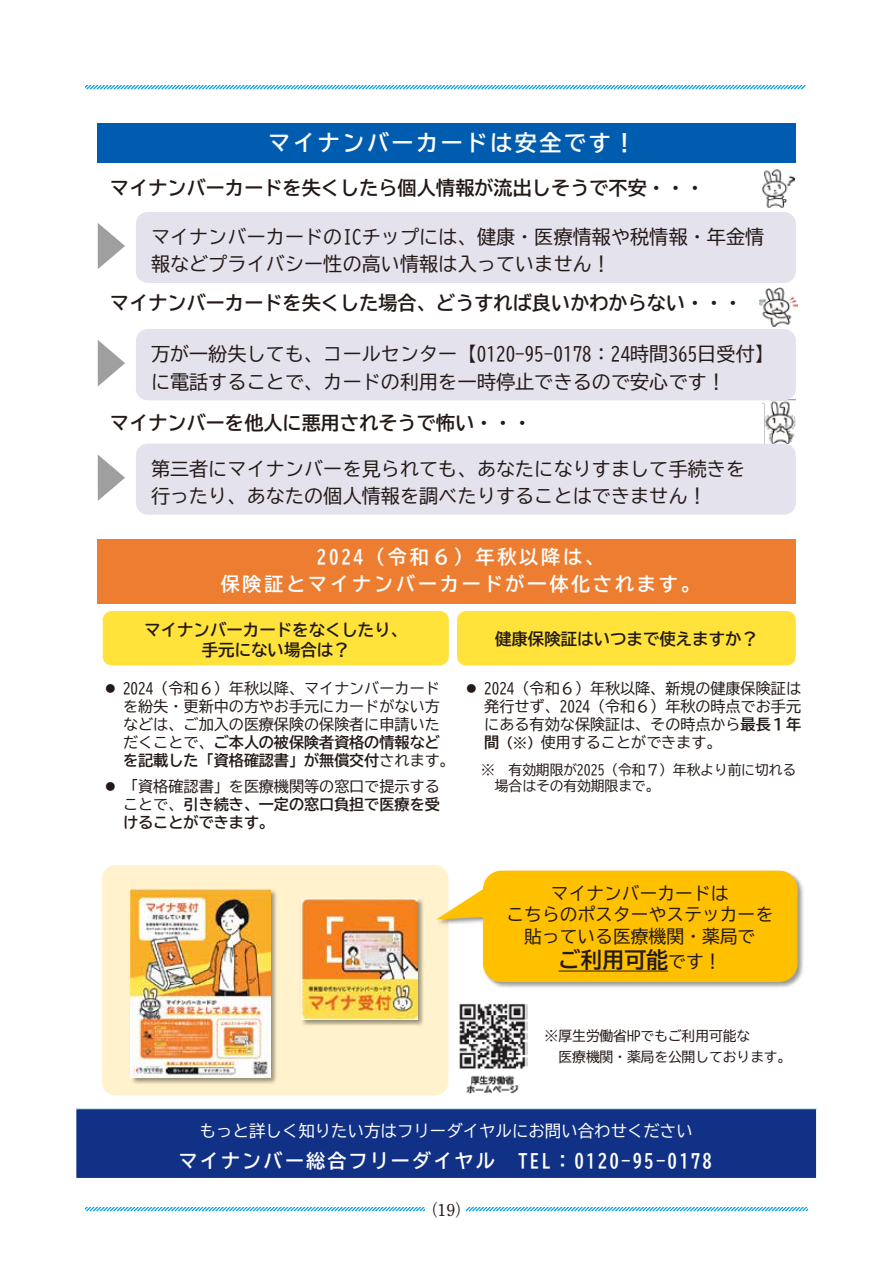
<style>
.page{position:relative;width:893px;height:1263px;background:#fff}
.page>*{position:absolute;margin:0;border:0;box-sizing:border-box;transform-origin:0 0}
.t1{font:22.05px "BIZ UD Gothic Bold";letter-spacing:.12em;color:#fff}
.t2{font:22.05px "BIZ UD Gothic Bold";color:#231916}
.t3{font:19.05px/27.6px "BIZ UD Gothic";color:#231916}
.t4{font:19.05px "BIZ UD Gothic Bold";color:#231916}
.t5{font:19.05px/27.6px "BIZ UD Gothic Bold";letter-spacing:.14em;color:#fff;text-align:center}
.t6{font:19.05px "BIZ UD Gothic Bold";letter-spacing:.105em;color:#fff}
.t7{font:17.7px/21.3px "BIZ UD Gothic";color:#231916;text-align:center}
.t8{font:16.5px/19.6px "BIZ UD Gothic Bold";color:#231916;text-align:center}
.t9{font:16.5px "BIZ UD Gothic";color:#fff}
.t10{font:700 16.5px "Futo Min A101 Pr 6 N";color:#221815}
.t11{font:15.15px/18px "BIZ UD Gothic";color:#231916;text-align:justify}
.t12{font:15.15px/18.1px "BIZ UD Gothic Bold";color:#231916}
.t13{font:13.8px/21.3px "BIZ UD Gothic";color:#231916}
.s1{font-family:"BIZ UD Gothic Bold"}
.s2{font-family:"BIZ UD Gothic Bold";font-size:13.8px}
.s3{font-family:"BIZ UD Gothic"}
.s4{font-family:"BIZ UD Gothic";font-size:17.7px}
</style>
<div class="page">
<svg style="left:85px;top:85px;width:721px;height:4px;background:#7bcdf3"></svg>
<svg style="left:85px;top:1208px;width:339px;height:3px"></svg>
<svg style="left:467px;top:1208px;width:340px;height:3px"></svg>
<img style="left:763px;top:399px;width:32px;height:44px">
<div style="left:77px;top:1108px;width:739px;height:70px;background:#103185"></div>
<div style="left:136px;top:212px;width:660px;height:71px;background:#e4e2ed;border-radius:12px"></div>
<div style="left:136px;top:329px;width:660px;height:71px;background:#e4e2ed;border-radius:12px"></div>
<div style="left:136px;top:444px;width:660px;height:71px;background:#e4e2ed;border-radius:12px"></div>
<div style="left:97px;top:124px;width:699px;height:39px;background:#005caf"></div>
<svg style="left:98px;top:223px;width:27px;height:46px"></svg>
<svg style="left:98px;top:340px;width:27px;height:46px"></svg>
<svg style="left:98px;top:455px;width:27px;height:46px"></svg>
<img style="left:762px;top:169px;width:32px;height:38px">
<img style="left:760px;top:287px;width:37px;height:39px">
<div style="left:97px;top:539px;width:699px;height:64px;background:#ed7d31"></div>
<div style="left:102px;top:865px;width:346px;height:230px;background:#fff2cc;border-radius:14px"></div>
<img style="left:130px;top:889px;width:147px;height:195px">
<img style="left:131px;top:889px;width:139px;height:189px">
<img style="left:135px;top:1065px;width:29px;height:10px">
<img style="left:302px;top:899px;width:122px;height:127px">
<img style="left:301px;top:898px;width:117px;height:122px">
<img style="left:459px;top:1003px;width:68px;height:91px">
<img style="left:443px;top:868px;width:361px;height:123px">
<img style="left:493px;top:982px;width:300px;height:9px">
<svg style="left:436px;top:871px;width:361px;height:111px;background:#fdc61c"></svg>
<div style="left:103px;top:611px;width:346px;height:54px;background:#ffe33b;border-radius:9px"></div>
<div style="left:457px;top:611px;width:339px;height:54px;background:#ffe33b;border-radius:9px"></div>
<p class="t1" style="left:268px;top:132px;width:368px">マイナンバーカードは安全です！</p>
<p class="t4" style="left:110px;top:178px;width:596px">マイナンバーカードを失くしたら個人情報が流出しそうで不安・・・</p>
<p class="t3" style="left:151px;top:223px;width:615px">マイナンバーカードのICチップには、健康・医療情報や税情報・年金情報などプライバシー性の高い情報は入っていません！</p>
<p class="t4" style="left:110px;top:294px;width:634px">マイナンバーカードを失くした場合、どうすれば良いかわからない・・・</p>
<p class="t3" style="left:151px;top:340px;width:624px">万が一紛失しても、コールセンター【0120-95-0178：24時間365日受付】に電話することで、カードの利用を一時停止できるので安心です！</p>
<p class="t4" style="left:110px;top:413px;width:423px">マイナンバーを他人に悪用されそうで怖い・・・</p>
<p class="t3" style="left:151px;top:454px;width:596px">第三者にマイナンバーを見られても、あなたになりすまして手続きを行ったり、あなたの個人情報を調べたりすることはできません！</p>
<p class="t5" style="left:221px;top:542px;width:481px">2024（令和６）年秋以降は、<br>保険証とマイナンバーカードが一体化されます。</p>
<p class="t8" style="left:144px;top:620px;width:264px">マイナンバーカードをなくしたり、手元にない場合は？</p>
<p class="t8" style="left:495px;top:629px;width:264px">健康保険証はいつまで使えますか？</p>
<p class="t11" style="left:484px;top:679px;width:318px;text-indent:-18px">● 2024（令和６）年秋以降、新規の健康保険証は発行せず、2024（令和６）年秋の時点でお手元にある有効な保険証は、その時点から<span class="s1">最長１年間</span><span class="s2">（※）</span>使用することができます。</p>
<p class="t13" style="left:495px;top:761px;width:303px;line-height:16.8px;text-indent:-14px">※ 有効期限が2025（令和７）年秋より前に切れる場合はその有効期限まで。</p>
<p class="t11" style="left:123px;top:679px;width:318px;text-indent:-18px">● 2024（令和６）年秋以降、マイナンバーカードを紛失・更新中の方やお手元にカードがない方などは、ご加入の医療保険の保険者に申請いた</p>
<p class="t12" style="left:123px;top:733px;width:333px"><span class="s3">だくことで、</span>ご本人の被保険者資格の情報などを記載した「資格確認書」が無償交付<span class="s3">されます。</span></p>
<p class="t11" style="left:105px;top:777px;width:337px">● 「資格確認書」を医療機関等の窓口で提示する</p>
<p class="t12" style="left:123px;top:795px;width:318px"><span class="s3">ことで、</span>引き続き、一定の窓口負担で医療を受けることができます。</p>
<p class="t7" style="left:507px;top:882px;width:268px">マイナンバーカードは<br>こちらのポスターやステッカーを貼っている医療機関・薬局で</p>
<p class="t2" style="left:558px;top:949px;width:165px">ご利用可能<span class="s4">です！</span></p>
<p class="t13" style="left:558px;top:1025px;width:234px;text-indent:-14px">※厚生労働省HPでもご利用可能な<br>医療機関・薬局を公開しております。</p>
<p class="t9" style="left:200px;top:1123px;width:494px">もっと詳しく知りたい方はフリーダイヤルにお問い合わせください</p>
<p class="t6" style="left:179px;top:1151px;width:535px">マイナンバー総合フリーダイヤル TEL：0120-95-0178</p>
<p class="t10" style="left:421px;top:1197px;width:52px">（19）</p>
</div>
